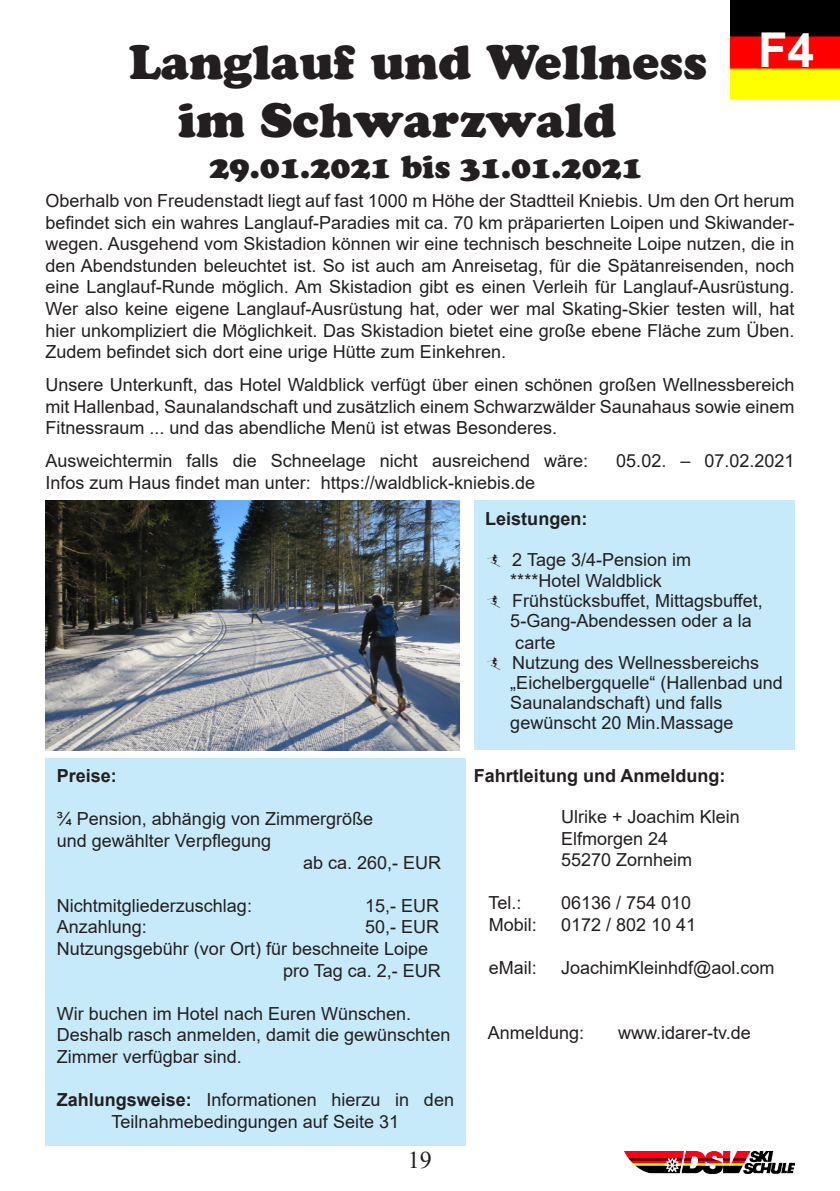
<style>
.page{position:relative;width:840px;height:1191px;background:#fff}
.page>*{position:absolute;margin:0;border:0;box-sizing:border-box;transform-origin:0 0}
.t1{font:48px/57.6px "Cooper Black Std";color:#231f20}
.t2{font:700 48px "Arial";color:#fff}
.t3{font:32px "Cooper Black Std";color:#231f20}
.t4{font:24px "Times New Roman";color:#231f20}
.t5{font:18px/21.6px "Arial";color:#231f20}
.t6{font:700 18px "Arial";color:#231f20}
.s1{font-weight:700}
</style>
<div class="page">
<img style="left:624px;top:1151px;width:170px;height:22px">
<img style="left:730px;top:0;width:109px;height:98px">
<div style="left:473px;top:500px;width:321px;height:250px;background:#c6eafa"></div>
<div style="left:45px;top:757px;width:420px;height:388px;background:#c6eafa"></div>
<img style="left:45px;top:500px;width:414px;height:250px">
<p class="t1" style="left:178px;top:33px;width:530px;text-indent:-49px">Langlauf und Wellness im Schwarzwald</p>
<p class="t3" style="left:209px;top:147px;width:434px">29.01.2021 bis 31.01.2021</p>
<p class="t2" style="left:757px;top:16px;width:58px">F4</p>
<p class="t5" style="left:45px;top:190px;width:750px;text-align:justify">Oberhalb von Freudenstadt liegt auf fast 1000 m Höhe der Stadtteil Kniebis. Um den Ort herum befindet sich ein wahres Langlauf-Paradies mit ca. 70 km präparierten Loipen und Skiwander&shy;wegen. Ausgehend vom Skistadion können wir eine technisch beschneite Loipe nutzen, die in den Abendstunden beleuchtet ist. So ist auch am Anreisetag, für die Spätanreisenden, noch eine Langlauf-Runde möglich. Am Skistadion gibt es einen Verleih für Langlauf-Ausrüstung.<br>Wer also keine eigene Langlauf-Ausrüstung hat, oder wer mal Skating-Skier testen will, hat hier unkompliziert die Möglichkeit. Das Skistadion bietet eine große ebene Fläche zum Üben.<br>Zudem befindet sich dort eine urige Hütte zum Einkehren.</p>
<p class="t5" style="left:45px;top:374px;width:750px;text-align:justify">Unsere Unterkunft, das Hotel Waldblick verfügt über einen schönen großen Wellnessbereich mit Hallenbad, Saunalandschaft und zusätzlich einem Schwarzwälder Saunahaus sowie einem Fitnessraum ... und das abendliche Menü ist etwas Besonderes.</p>
<p class="t5" style="left:45px;top:450px;width:544px">Ausweichtermin falls die Schneelage nicht ausreichend wäre:</p>
<p class="t5" style="left:616px;top:450px;width:180px">05.02. – 07.02.2021</p>
<p class="t5" style="left:45px;top:471px;width:491px">Infos zum Haus findet man unter: https://waldblick-kniebis.de</p>
<p class="t6" style="left:485px;top:506px;width:104px">Leistungen:</p>
<p class="t5" style="left:510px;top:548px;width:182px">2 Tage 3/4-Pension im ****Hotel Waldblick</p>
<p class="t5" style="left:510px;top:590px;width:254px;line-height:20.8px">Frühstücksbuffet, Mittagsbuffet,<br>5-Gang-Abendessen oder a la carte</p>
<p class="t5" style="left:510px;top:652px;width:274px;line-height:20.2px">Nutzung des Wellnessbereichs „Eichelbergquelle“ (Hallenbad und<br>Saunalandschaft) und falls gewünscht 20 Min.Massage</p>
<p class="t6" style="left:57px;top:763px;width:62px">Preise:</p>
<p class="t5" style="left:57px;top:808px;width:318px">¾ Pension, abhängig von Zimmergröße</p>
<p class="t5" style="left:57px;top:829px;width:216px">und gewählter Verpflegung</p>
<p class="t5" style="left:303px;top:851px;width:140px">ab ca. 260,- EUR</p>
<p class="t5" style="left:57px;top:894px;width:197px">Nichtmitgliederzuschlag:</p>
<p class="t5" style="left:365px;top:894px;width:76px">15,- EUR</p>
<p class="t5" style="left:57px;top:916px;width:92px">Anzahlung:</p>
<p class="t5" style="left:365px;top:916px;width:76px">50,- EUR</p>
<p class="t5" style="left:57px;top:937px;width:373px">Nutzungsgebühr (vor Ort) für beschneite Loipe</p>
<p class="t5" style="left:283px;top:959px;width:159px">pro Tag ca. 2,- EUR</p>
<p class="t5" style="left:57px;top:1002px;width:395px">Wir buchen im Hotel nach Euren Wünschen.<br>Deshalb rasch anmelden, damit die gewünschten<br>Zimmer verfügbar sind.</p>
<p class="t5" style="left:57px;top:1089px;width:398px;text-align:center"><span class="s1">Zahlungsweise:</span> Informationen hierzu in den<br>Teilnahmebedingungen auf Seite 31</p>
<p class="t4" style="left:408px;top:1142px;width:25px">19</p>
<p class="t6" style="left:473px;top:763px;width:253px">Fahrtleitung und Anmeldung:</p>
<p class="t5" style="left:560px;top:805px;width:180px">Ulrike + Joachim Klein</p>
<p class="t5" style="left:560px;top:827px;width:133px">Elfmorgen 24<br>55270 Zornheim</p>
<p class="t5" style="left:488px;top:892px;width:35px">Tel.:</p>
<p class="t5" style="left:560px;top:892px;width:132px">06136 / 754 010</p>
<p class="t5" style="left:488px;top:913px;width:50px">Mobil:</p>
<p class="t5" style="left:560px;top:913px;width:137px">0172 / 802 10 41</p>
<p class="t5" style="left:488px;top:957px;width:50px">eMail:</p>
<p class="t5" style="left:560px;top:957px;width:215px">JoachimKleinhdf@aol.com</p>
<p class="t5" style="left:487px;top:1021px;width:98px">Anmeldung:</p>
<p class="t5" style="left:617px;top:1021px;width:134px">www.idarer-tv.de</p>
</div>
